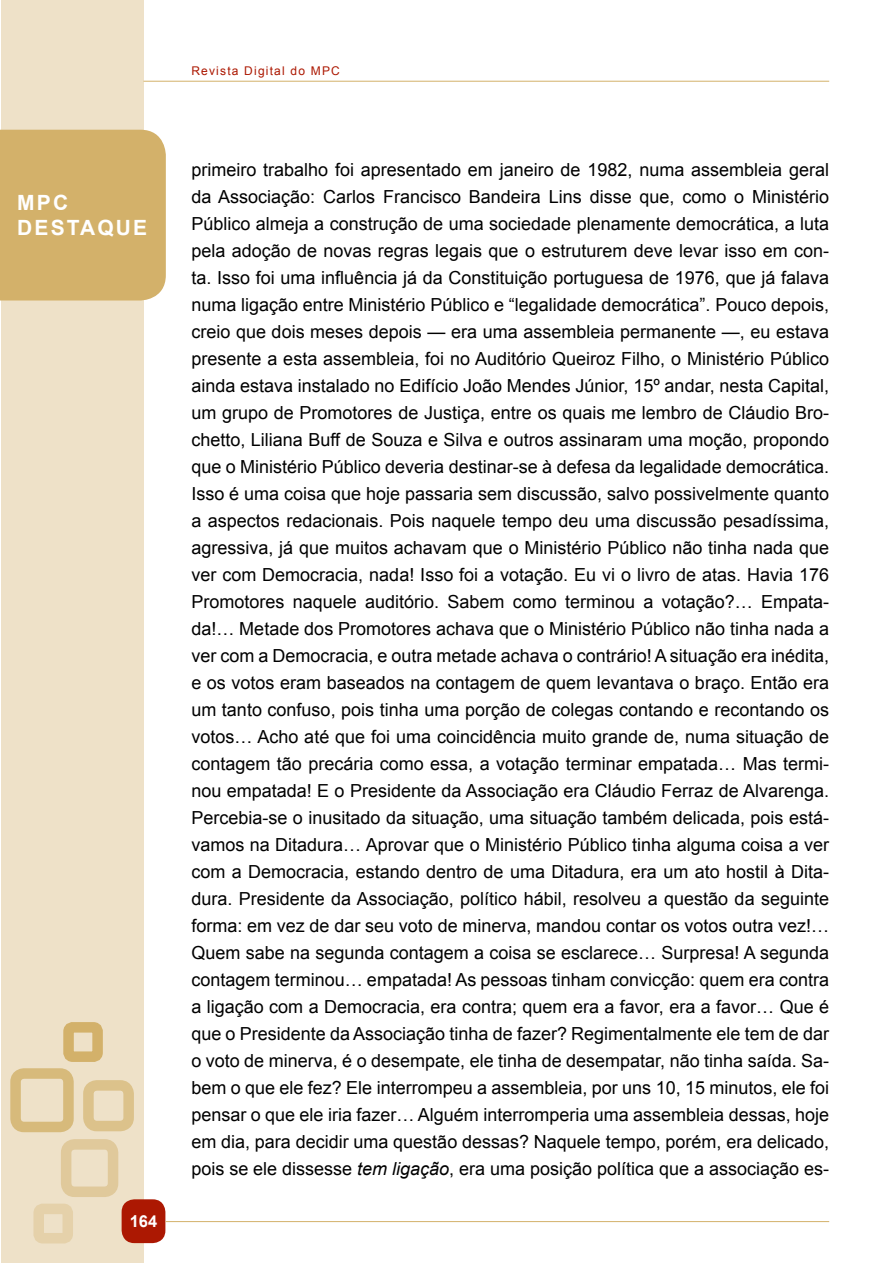
<style>
.page{position:relative;width:893px;height:1263px;background:#fff}
.page>*{position:absolute;margin:0;border:0;box-sizing:border-box;transform-origin:0 0}
.t1{font:700 21px/25.2px "Arial";letter-spacing:.1em;color:#fff}
.t2{font:18px/27px "Arial";color:#000;text-align:justify}
.t3{font:700 16.5px "Arial";color:#fff}
.t4{font:12px "Arial";letter-spacing:.1em;color:#ac1802}
.s1{font-style:italic}
</style>
<div class="page">
<div style="left:1px;top:0;width:143px;height:1263px;background:#eee1c8"></div>
<div style="left:0;top:130px;width:166px;height:170px;background:#d3b16a"></div>
<div style="left:122px;top:1199px;width:43px;height:44px;background:#ac1802;border-radius:13px"></div>
<hr style="left:165px;top:1221px;width:664px;height:1px;background:#d3b16a">
<div style="left:10px;top:1068px;width:64px;height:64px;border:10px solid #d7ba7b;border-radius:9px"></div>
<div style="left:83px;top:1080px;width:51px;height:51px;border:10px solid #dcc28b;border-radius:9px"></div>
<div style="left:61px;top:1139px;width:57px;height:58px;border:10px solid #e0c99b;border-radius:9px"></div>
<div style="left:33px;top:1203px;width:40px;height:40px;border:10px solid #e5d1aa;border-radius:4px"></div>
<div style="left:63px;top:1022px;width:40px;height:40px;border:10px solid #d3b16a;border-radius:4px"></div>
<hr style="left:144px;top:81px;width:685px;height:1px;background:#d3b16a">
<p class="t1" style="left:17px;top:191px;width:131px">MPC<br>DESTAQUE</p>
<p class="t3" style="left:130px;top:1210px;width:29px">164</p>
<p class="t4" style="left:191px;top:63px;width:150px">Revista Digital do MPC</p>
<p class="t2" style="left:191px;top:156px;width:639px">primeiro trabalho foi apresentado em janeiro de 1982, numa assembleia geral da Associação: Carlos Francisco Bandeira Lins disse que, como o Ministério Público almeja a construção de uma sociedade plenamente democrática, a luta pela adoção de novas regras legais que o estruturem deve levar isso em con&shy;ta. Isso foi uma influência já da Constituição portuguesa de 1976, que já falava numa ligação entre Ministério Público e “legalidade democrática”. Pouco depois, creio que dois meses depois — era uma assembleia permanente —, eu estava presente a esta assembleia, foi no Auditório Queiroz Filho, o Ministério Público ainda estava instalado no Edifício João Mendes Júnior, 15º andar, nesta Capital, um grupo de Promotores de Justiça, entre os quais me lembro de Cláudio Bro&shy;chetto, Liliana Buff de Souza e Silva e outros assinaram uma moção, propondo que o Ministério Público deveria destinar-se à defesa da legalidade democrática.<br>Isso é uma coisa que hoje passaria sem discussão, salvo possivelmente quanto a aspectos redacionais. Pois naquele tempo deu uma discussão pesadíssima, agressiva, já que muitos achavam que o Ministério Público não tinha nada que ver com Democracia, nada! Isso foi a votação. Eu vi o livro de atas. Havia 176<br>Promotores naquele auditório. Sabem como terminou a votação?… Empata&shy;da!… Metade dos Promotores achava que o Ministério Público não tinha nada a ver com a Democracia, e outra metade achava o contrário! A situação era inédita, e os votos eram baseados na contagem de quem levantava o braço. Então era um tanto confuso, pois tinha uma porção de colegas contando e recontando os votos… Acho até que foi uma coincidência muito grande de, numa situação de contagem tão precária como essa, a votação terminar empatada… Mas termi&shy;nou empatada! E o Presidente da Associação era Cláudio Ferraz de Alvarenga.<br>Percebia-se o inusitado da situação, uma situação também delicada, pois está&shy;vamos na Ditadura… Aprovar que o Ministério Público tinha alguma coisa a ver com a Democracia, estando dentro de uma Ditadura, era um ato hostil à Dita&shy;dura. Presidente da Associação, político hábil, resolveu a questão da seguinte forma: em vez de dar seu voto de minerva, mandou contar os votos outra vez!… Quem sabe na segunda contagem a coisa se esclarece… Surpresa! A segunda contagem terminou… empatada! As pessoas tinham convicção: quem era contra a ligação com a Democracia, era contra; quem era a favor, era a favor… Que é que o Presidente da Associação tinha de fazer? Regimentalmente ele tem de dar o voto de minerva, é o desempate, ele tinha de desempatar, não tinha saída. Sa&shy;bem o que ele fez? Ele interrompeu a assembleia, por uns 10, 15 minutos, ele foi pensar o que ele iria fazer… Alguém interromperia uma assembleia dessas, hoje em dia, para decidir uma questão dessas? Naquele tempo, porém, era delicado, pois se ele dissesse <span class="s1">tem ligação</span>, era uma posição política que a associação es-</p>
</div>
